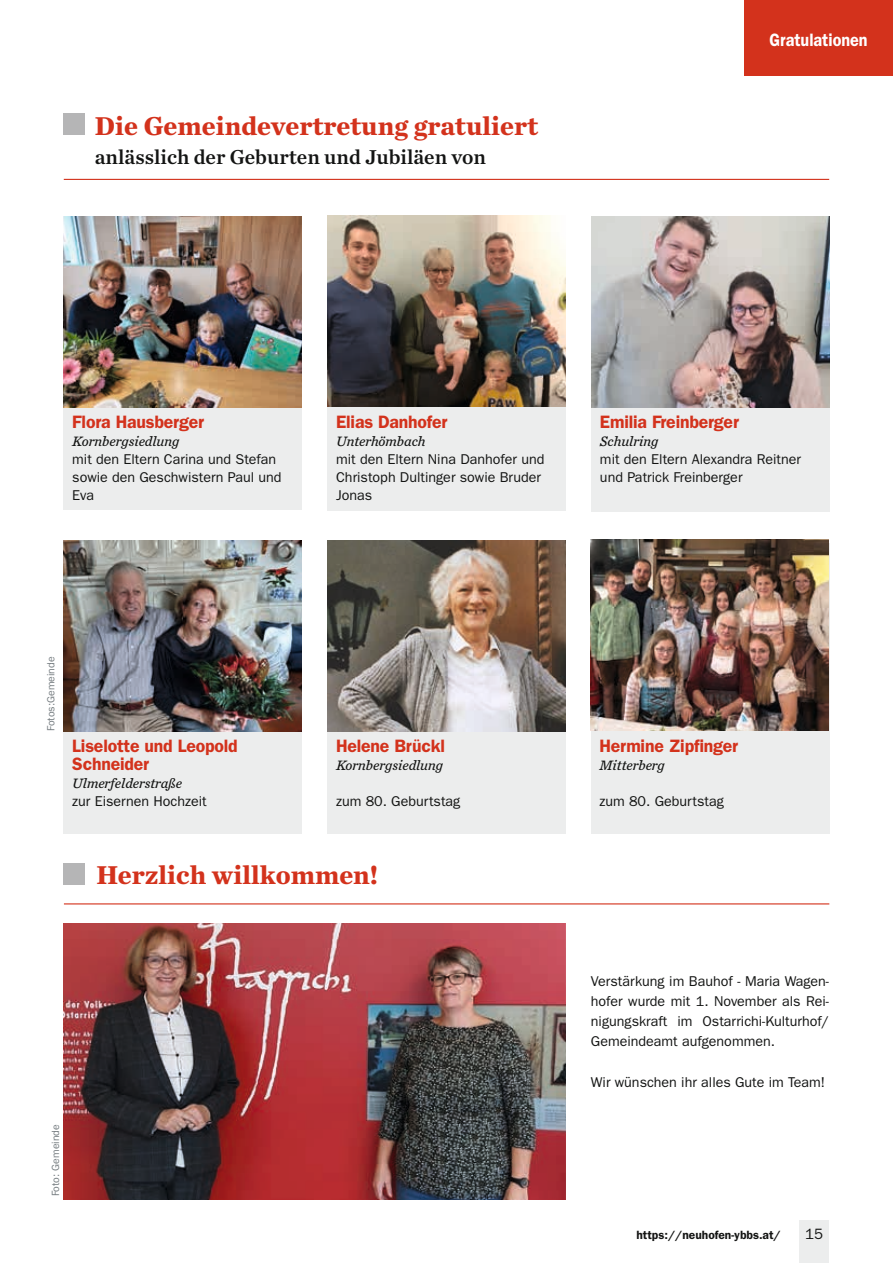
<style>
.page{position:relative;width:893px;height:1263px;background:#fff}
.page>*{position:absolute;margin:0;border:0;box-sizing:border-box;transform-origin:0 0}
.t1{font:700 27px "Chronicle Text G1";color:#d3321c}
.t2{font:21px "Chronicle Text G1 Semi";color:#131413}
.t3{font:600 18px/18px "ITC Franklin Gothic Std";letter-spacing:-.01em;color:#d3321c}
.t4{font:600 18px "ITC Franklin Gothic Std";color:#fff;scale:.9 1}
.t5{font:15px "ITC Franklin Gothic Std";color:#131413}
.t6{font:14.25px/18px "ITC Franklin Gothic Std";color:#131413}
.t7{font:italic 14.25px "Chronicle Text G4";color:#131413}
.t8{font:600 12px "ITC Franklin Gothic Std";color:#131413}
.t9{font:10.5px "ITC Franklin Gothic Std";color:#757c80}
</style>
<div class="page">
<div style="left:799px;top:1220px;width:30px;height:43px;background:#eceded"></div>
<div style="left:744px;top:0;width:149px;height:75px;background:#d3321c"></div>
<div style="left:328px;top:215px;width:238px;height:296px;background:#eceded"></div>
<img style="left:327px;top:215px;width:239px;height:192px">
<div style="left:64px;top:219px;width:238px;height:291px;background:#eceded"></div>
<img style="left:64px;top:216px;width:238px;height:191px">
<div style="left:64px;top:114px;width:21px;height:21px;background:#b5b5b6"></div>
<hr style="left:64px;top:179px;width:765px;height:1px;background:#d3321c">
<div style="left:64px;top:543px;width:238px;height:291px;background:#eceded"></div>
<img style="left:64px;top:540px;width:238px;height:191px">
<div style="left:591px;top:216px;width:239px;height:295px;background:#eceded"></div>
<img style="left:591px;top:216px;width:238px;height:191px">
<div style="left:591px;top:543px;width:238px;height:291px;background:#eceded"></div>
<img style="left:591px;top:540px;width:238px;height:191px">
<div style="left:64px;top:863px;width:21px;height:21px;background:#b5b5b6"></div>
<hr style="left:64px;top:903px;width:765px;height:1px;background:#d3321c">
<img style="left:64px;top:923px;width:501px;height:276px">
<div style="left:327px;top:543px;width:239px;height:291px;background:#eceded"></div>
<img style="left:327px;top:540px;width:238px;height:191px">
<h1 class="t1" style="left:95px;top:104px;width:445px">Die Gemeindevertretung gratuliert</h1>
<h2 class="t2" style="left:95px;top:140px;width:393px">anlässlich der Geburten und Jubiläen von</h2>
<p class="t4" style="left:769px;top:29px;width:111px">Gratulationen</p>
<p class="t3" style="left:72px;top:413px;width:133px">Flora Hausberger</p>
<p class="t7" style="left:72px;top:430px;width:109px">Kornbergsiedlung</p>
<p class="t6" style="left:72px;top:450px;width:211px">mit den Eltern Carina und Stefan sowie den Geschwistern Paul und<br>Eva</p>
<p class="t3" style="left:336px;top:412px;width:113px">Elias Danhofer</p>
<p class="t7" style="left:336px;top:430px;width:91px">Unterhömbach</p>
<p class="t6" style="left:336px;top:450px;width:210px">mit den Eltern Nina Danhofer und<br>Christoph Dultinger sowie Bruder<br>Jonas</p>
<p class="t3" style="left:600px;top:413px;width:141px">Emilia Freinberger</p>
<p class="t7" style="left:600px;top:430px;width:60px">Schulring</p>
<p class="t6" style="left:600px;top:450px;width:203px">mit den Eltern Alexandra Reitner und Patrick Freinberger</p>
<p class="t9" style="left:45px;top:731px;width:76px;rotate:-90deg">Fotos:Gemeinde</p>
<p class="t3" style="left:72px;top:737px;width:167px">Liselotte und Leopold<br>Schneider</p>
<p class="t7" style="left:72px;top:772px;width:111px">Ulmerfelderstraße</p>
<p class="t6" style="left:72px;top:792px;width:136px">zur Eisernen Hochzeit</p>
<p class="t3" style="left:336px;top:737px;width:111px">Helene Brückl</p>
<p class="t7" style="left:336px;top:754px;width:109px">Kornbergsiedlung</p>
<p class="t6" style="left:336px;top:792px;width:126px">zum 80. Geburtstag</p>
<h1 class="t1" style="left:97px;top:853px;width:283px">Herzlich willkommen!</h1>
<p class="t9" style="left:50px;top:1196px;width:74px;rotate:-90deg">Foto: Gemeinde</p>
<p class="t3" style="left:599px;top:736px;width:140px">Hermine Zipfinger</p>
<p class="t7" style="left:599px;top:754px;width:67px">Mitterberg</p>
<p class="t6" style="left:599px;top:792px;width:126px">zum 80. Geburtstag</p>
<p class="t6" style="left:591px;top:971px;width:240px;line-height:20.2px;text-align:justify">Verstärkung im Bauhof - Maria Wagen&shy;hofer wurde mit 1. November als Rei&shy;nigungskraft im Ostarrichi-Kulturhof/ Gemeindeamt aufgenommen.</p>
<p class="t6" style="left:591px;top:1073px;width:236px">Wir wünschen ihr alles Gute im Team!</p>
<p class="t8" style="left:636px;top:1228px;width:146px">https://neuhofen-ybbs.at/</p>
<p class="t5" style="left:805px;top:1225px;width:19px">15</p>
</div>
